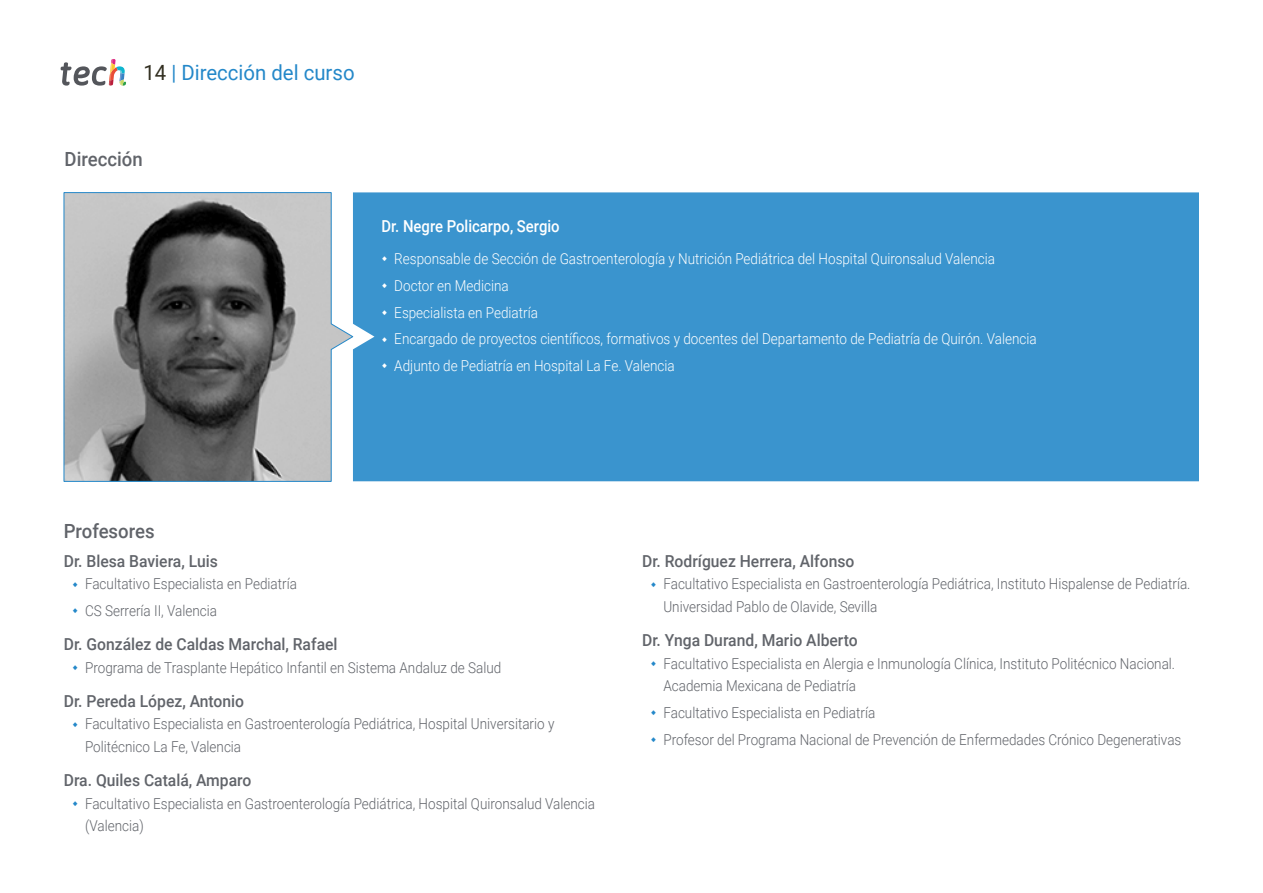
<style>
.page{position:relative;width:1263px;height:893px;background:#fff}
.page>*{position:absolute;margin:0;border:0;box-sizing:border-box;transform-origin:0 0}
.t1{font:21px "Roboto";color:#2488c9}
.t2{font:500 19.5px "Roboto";color:#61646a;scale:.95 1}
.t3{font:500 16.5px "Roboto";color:#61646a;scale:.95 1}
.t4{font:500 16.5px "Roboto";color:#fff;scale:.9 1}
.t5{font:300 15px/22.5px "Roboto";color:#61646a;scale:.9 1}
.t6{font:300 15px/26.7px "Roboto";color:#fff;scale:.9 1}
.s1{color:#312e20}
</style>
<div class="page">
<div style="left:353px;top:192px;width:846px;height:289px;background:#3a94ce"></div>
<svg style="left:64px;top:192px;width:289px;height:290px;background:#8b8c8d"></svg>
<svg style="left:61px;top:59px;width:65px;height:27px"></svg>
<svg style="left:382px;top:256px;width:5px;height:5px"></svg>
<svg style="left:382px;top:283px;width:5px;height:5px"></svg>
<svg style="left:382px;top:310px;width:5px;height:5px"></svg>
<svg style="left:382px;top:337px;width:5px;height:5px"></svg>
<svg style="left:382px;top:363px;width:5px;height:5px"></svg>
<h1 class="t1" style="left:144px;top:57px;width:213px"><span class="s1">14</span> | Dirección del curso</h1>
<h2 class="t2" style="left:65px;top:145px;width:84px">Dirección</h2>
<p class="t4" style="left:382px;top:215px;width:199px">Dr. Negre Policarpo, Sergio</p>
<p class="t6" style="left:394px;top:245px;width:715px">Responsable de Sección de Gastroenterología y Nutrición Pediátrica del Hospital Quironsalud Valencia Doctor en Medicina<br>Especialista en Pediatría<br>Encargado de proyectos científicos, formativos y docentes del Departamento de Pediatría de Quirón. Valencia Adjunto de Pediatría en Hospital La Fe. Valencia</p>
<h2 class="t2" style="left:64px;top:518px;width:97px">Profesores</h2>
<p class="t3" style="left:64px;top:550px;width:164px">Dr. Blesa Baviera, Luis</p>
<p class="t5" style="left:85px;top:570px;width:237px;line-height:26.7px">Facultativo Especialista en Pediatría<br>CS Serrería II, Valencia</p>
<p class="t3" style="left:64px;top:633px;width:290px">Dr. González de Caldas Marchal, Rafael</p>
<p class="t5" style="left:85px;top:656px;width:464px">Programa de Trasplante Hepático Infantil en Sistema Andaluz de Salud</p>
<p class="t3" style="left:64px;top:690px;width:191px">Dr. Pereda López, Antonio</p>
<p class="t5" style="left:85px;top:712px;width:523px">Facultativo Especialista en Gastroenterología Pediátrica, Hospital Universitario y<br>Politécnico La Fe, Valencia</p>
<p class="t3" style="left:64px;top:769px;width:199px">Dra. Quiles Catalá, Amparo</p>
<p class="t5" style="left:85px;top:791px;width:568px">Facultativo Especialista en Gastroenterología Pediátrica, Hospital Quironsalud Valencia (Valencia)</p>
<p class="t3" style="left:642px;top:550px;width:225px">Dr. Rodríguez Herrera, Alfonso</p>
<p class="t5" style="left:663px;top:572px;width:587px">Facultativo Especialista en Gastroenterología Pediátrica, Instituto Hispalense de Pediatría.<br>Universidad Pablo de Olavide, Sevilla</p>
<p class="t3" style="left:642px;top:629px;width:228px">Dr. Ynga Durand, Mario Alberto</p>
<p class="t5" style="left:663px;top:651px;width:570px">Facultativo Especialista en Alergia e Inmunología Clínica, Instituto Politécnico Nacional.<br>Academia Mexicana de Pediatría</p>
<p class="t5" style="left:663px;top:699px;width:577px;line-height:26.7px">Facultativo Especialista en Pediatría<br>Profesor del Programa Nacional de Prevención de Enfermedades Crónico Degenerativas</p>
</div>
